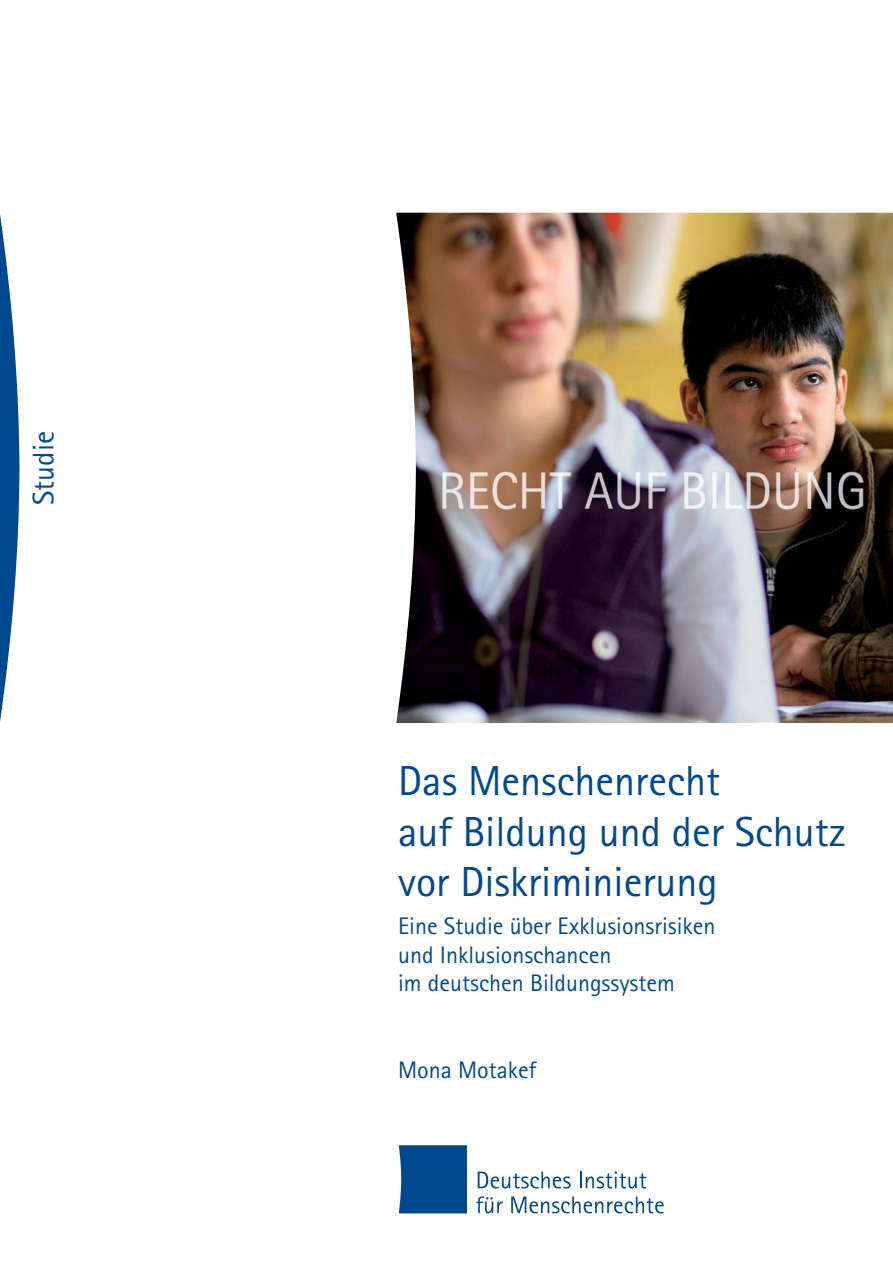
<style>
.page{position:relative;width:893px;height:1263px;background:#fff}
.page>*{position:absolute;margin:0;border:0;box-sizing:border-box;transform-origin:0 0}
.t1{font:42px/50.4px "Rotis Sans Serif";color:#004990}
.t2{font:29.85px "Rotis Sans Serif";color:#004990}
.t3{font:24px/28.8px "Rotis Sans Serif";color:#004990}
</style>
<div class="page">
<img style="left:396px;top:213px;width:497px;height:510px">
<svg style="left:0;top:214px;width:19px;height:508px"></svg>
<div style="left:399px;top:1145px;width:68px;height:68px;background:#00498f"></div>
<svg style="left:478px;top:1172px;width:93px;height:17px"></svg>
<svg style="left:580px;top:1172px;width:66px;height:17px"></svg>
<svg style="left:476px;top:1196px;width:27px;height:17px"></svg>
<svg style="left:511px;top:1197px;width:153px;height:16px"></svg>
<p class="t2" style="left:33px;top:505px;width:75px;rotate:-90deg">Studie</p>
<h1 class="t1" style="left:398px;top:760px;width:449px">Das Menschenrecht<br>auf Bildung und der Schutz vor Diskriminierung</h1>
<p class="t3" style="left:398px;top:914px;width:319px">Eine Studie über Exklusionsrisiken und Inklusionschancen<br>im deutschen Bildungssystem</p>
<p class="t3" style="left:398px;top:1058px;width:140px">Mona Motakef</p>
</div>
